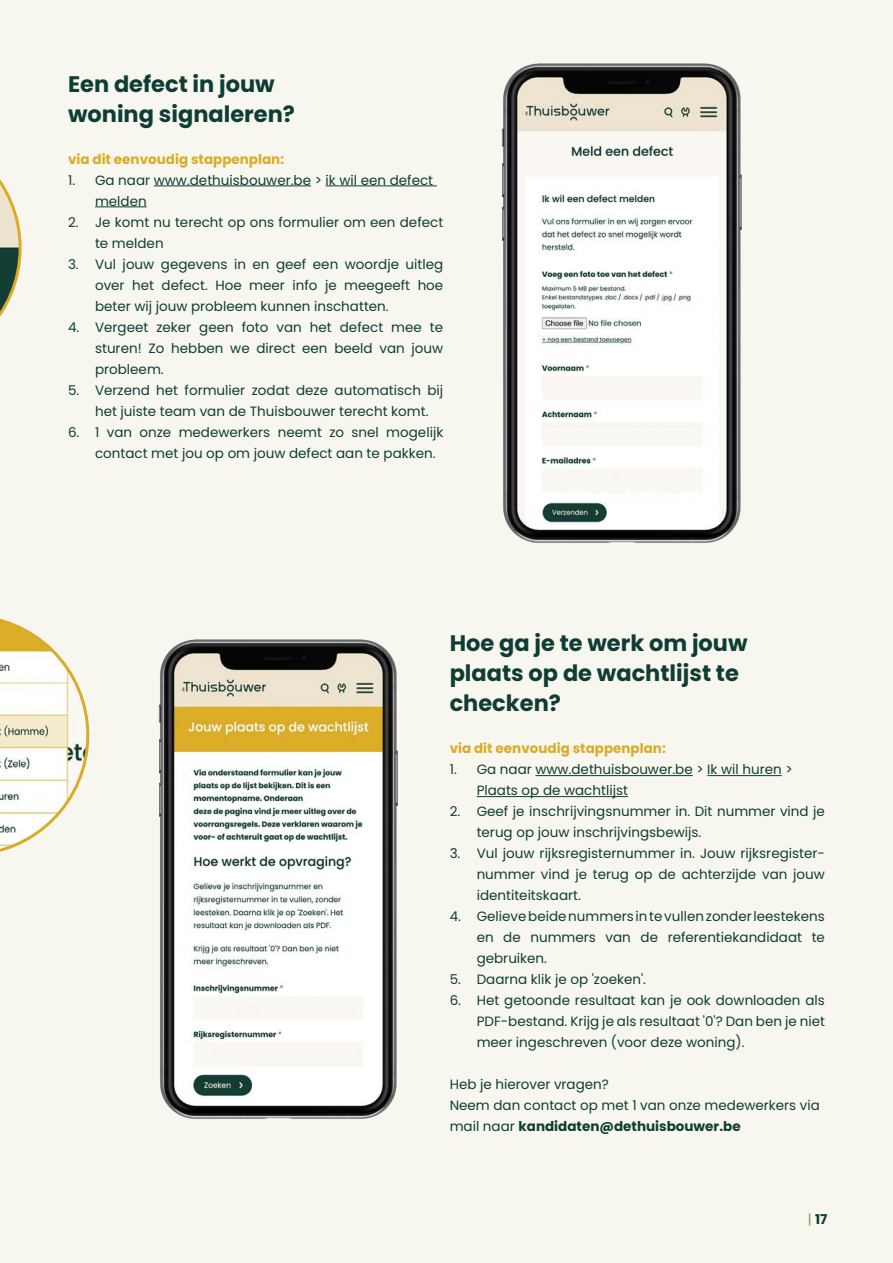
<style>
.page{position:relative;width:893px;height:1263px;background:#f8f7ef}
.page>*{position:absolute;margin:0;border:0;box-sizing:border-box;transform-origin:0 0}
.t1{font:700 22.5px/30px "Poppins";color:#0f3d33}
.t2{font:13.5px/21px "Poppins";color:#0f3d33}
.t3{font:700 13.5px "Poppins";color:#d9ac27}
.t4{font:700 13.5px "Poppins";color:#0f3d33}
.s1{font-weight:700}
.s2{font-weight:400;color:#60a744}
</style>
<div class="page">
<hr style="left:154px;top:186px;width:157px;height:1px;background:#0f3d33">
<hr style="left:326px;top:186px;width:111px;height:1px;background:#0f3d33">
<hr style="left:95px;top:207px;width:52px;height:1px;background:#0f3d33">
<hr style="left:535px;top:775px;width:158px;height:1px;background:#0f3d33">
<hr style="left:707px;top:775px;width:75px;height:1px;background:#0f3d33">
<hr style="left:477px;top:796px;width:151px;height:1px;background:#0f3d33">
<svg style="left:0;top:179px;width:22px;height:138px"></svg>
<svg style="left:0;top:618px;width:89px;height:234px"></svg>
<img style="left:501px;top:63px;width:241px;height:480px">
<img style="left:158px;top:639px;width:240px;height:480px">
<p class="t1" style="left:68px;top:69px;width:208px">Een defect in jouw</p>
<p class="t1" style="left:68px;top:99px;width:229px">woning signaleren?</p>
<p class="t3" style="left:68px;top:151px;width:218px">via dit eenvoudig stappenplan:</p>
<p class="t2" style="left:95px;top:169px;width:340px;text-indent:-27px">1. Ga naar www.dethuisbouwer.be &gt; ik wil een defect melden</p>
<p class="t2" style="left:95px;top:211px;width:350px;text-indent:-27px">2. Je komt nu terecht op ons formulier om een defect te melden</p>
<p class="t2" style="left:95px;top:253px;width:350px;text-align:justify;text-indent:-27px">3. Vul jouw gegevens in en geef een woordje uitleg over het defect. Hoe meer info je meegeeft hoe beter wij jouw probleem kunnen inschatten.</p>
<p class="t2" style="left:95px;top:316px;width:350px;text-align:justify;text-indent:-27px">4. Vergeet zeker geen foto van het defect mee te sturen! Zo hebben we direct een beeld van jouw probleem.</p>
<p class="t2" style="left:95px;top:379px;width:350px;text-indent:-27px">5. Verzend het formulier zodat deze automatisch bij het juiste team van de Thuisbouwer terecht komt.</p>
<p class="t2" style="left:95px;top:421px;width:350px;text-indent:-27px">6. 1 van onze medewerkers neemt zo snel mogelijk contact met jou op om jouw defect aan te pakken.</p>
<p class="t1" style="left:450px;top:628px;width:299px">Hoe ga je te werk om jouw plaats op de wachtlijst te checken?</p>
<p class="t3" style="left:450px;top:741px;width:218px">via dit eenvoudig stappenplan:</p>
<p class="t2" style="left:477px;top:759px;width:317px;text-indent:-27px">1. Ga naar www.dethuisbouwer.be &gt; Ik wil huren &gt;<br>Plaats op de wachtlijst</p>
<p class="t2" style="left:477px;top:801px;width:350px;text-indent:-27px">2. Geef je inschrijvingsnummer in. Dit nummer vind je terug op jouw inschrijvingsbewijs.</p>
<p class="t2" style="left:477px;top:843px;width:350px;text-align:justify;text-indent:-27px">3. Vul jouw rijksregisternummer in. Jouw rijksregister&shy;nummer vind je terug op de achterzijde van jouw identiteitskaart.</p>
<p class="t2" style="left:477px;top:906px;width:350px;text-align:justify;text-indent:-27px">4. Gelieve beide nummers in te vullen zonder leestekens en de nummers van de referentiekandidaat te gebruiken.</p>
<p class="t2" style="left:450px;top:969px;width:198px">5. Daarna klik je op 'zoeken'.</p>
<p class="t2" style="left:477px;top:990px;width:350px;text-align:justify;text-indent:-27px">6. Het getoonde resultaat kan je ook downloaden als PDF-bestand. Krijg je als resultaat '0'? Dan ben je niet meer ingeschreven (voor deze woning).</p>
<p class="t2" style="left:450px;top:1074px;width:161px">Heb je hierover vragen?</p>
<p class="t2" style="left:450px;top:1095px;width:372px">Neem dan contact op met 1 van onze medewerkers via mail naar <span class="s1">kandidaten@dethuisbouwer.be</span></p>
<p class="t4" style="left:808px;top:1211px;width:21px"><span class="s2">|</span> 17</p>
</div>
